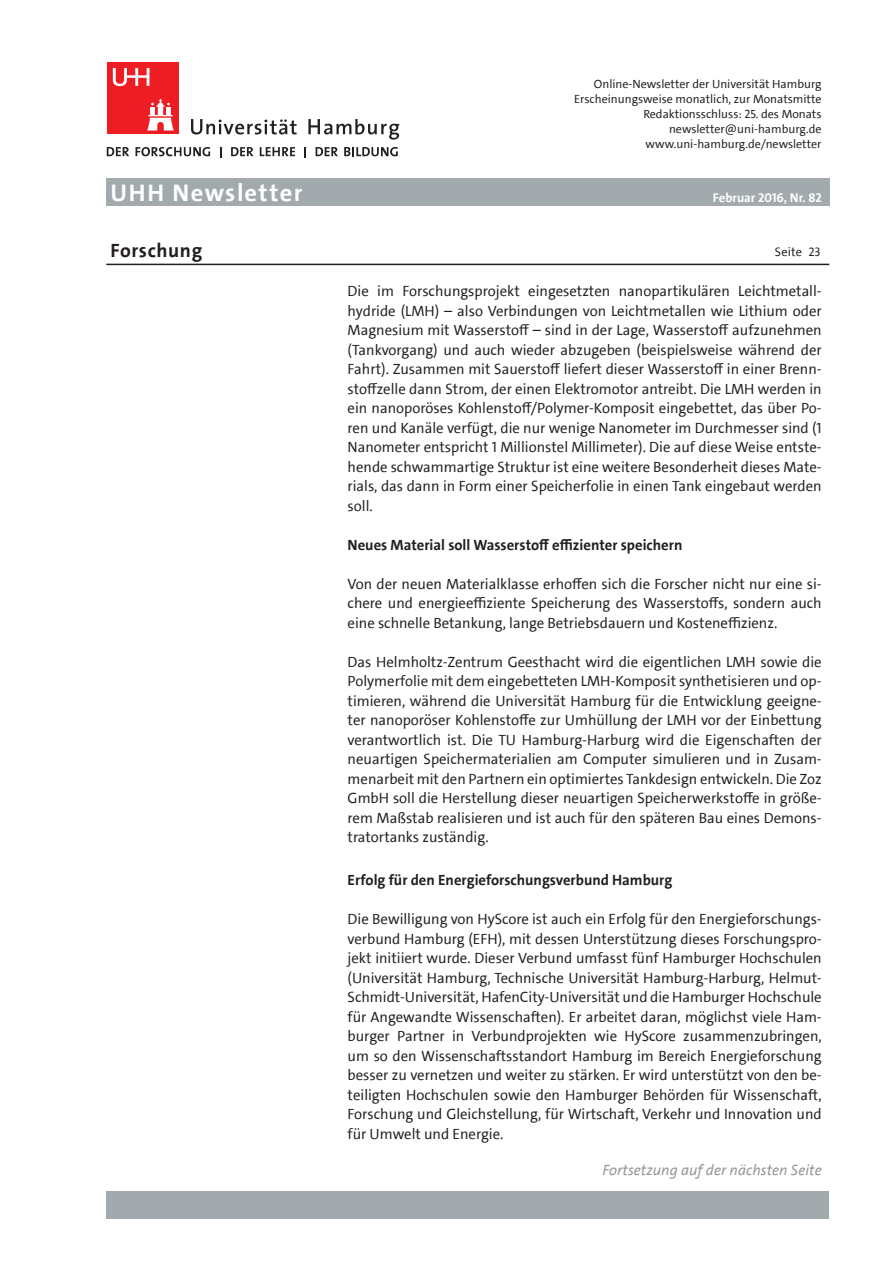
<style>
.page{position:relative;width:893px;height:1263px;background:#fff}
.page>*{position:absolute;margin:0;border:0;box-sizing:border-box;transform-origin:0 0}
.t1{font:700 24.3px "The Sans UHH";letter-spacing:.06em;color:#fff}
.Oberrubrik{font:700 19.5px "The Sans UHH";letter-spacing:.03em;color:#231f20}
.t2{font:15px/19.5px "The Sans UHH";color:#231f20;text-align:justify}
.t3{font:700 15px "The Sans UHH";color:#231f20}
.t4{font:italic 15px "The Sans UHH";color:#939598}
.t5{font:700 12.75px "The Sans UHH";color:#fff}
.t6{font:12.3px "The Sans UHH";letter-spacing:.01em;color:#231f20}
.t7{font:12px/15px "The Sans UHH";color:#231f20;text-align:right}
</style>
<div class="page">
<svg style="left:191px;top:119px;width:106px;height:15px"></svg>
<svg style="left:308px;top:119px;width:91px;height:21px"></svg>
<div style="left:107px;top:63px;width:72px;height:71px;background:#ee1d23"></div>
<svg style="left:147px;top:99px;width:27px;height:31px"></svg>
<svg style="left:113px;top:68px;width:36px;height:18px"></svg>
<svg style="left:107px;top:147px;width:22px;height:9px"></svg>
<svg style="left:136px;top:147px;width:74px;height:9px"></svg>
<svg style="left:231px;top:147px;width:22px;height:9px"></svg>
<svg style="left:260px;top:147px;width:35px;height:9px"></svg>
<svg style="left:316px;top:147px;width:22px;height:9px"></svg>
<svg style="left:344px;top:147px;width:54px;height:9px"></svg>
<div style="left:106px;top:179px;width:723px;height:27px;background:#a3aaae"></div>
<div style="left:106px;top:1191px;width:723px;height:27px;background:#a3aaae"></div>
<hr style="left:106px;top:264px;width:723px;height:1px;background:#231f20">
<p class="t7" style="left:574px;top:76px;width:249px">Online-Newsletter der Universität Hamburg Erscheinungsweise monatlich, zur Monatsmitte Redaktionsschluss: 25. des Monats newsletter@uni-hamburg.de www.uni-hamburg.de/newsletter</p>
<h1 class="t1" style="left:111px;top:177px;width:194px">UHH Newsletter</h1>
<p class="t5" style="left:713px;top:189px;width:110px">Februar 2016, Nr. 82</p>
<p class="Oberrubrik" style="left:111px;top:238px;width:93px">Forschung</p>
<p class="t6" style="left:775px;top:244px;width:29px">Seite</p>
<p class="t2" style="left:348px;top:281px;width:476px">Die im Forschungsprojekt eingesetzten nanopartikulären Leichtmetall&shy;hydride (LMH) – also Verbindungen von Leichtmetallen wie Lithium oder Ma-gne-si-um mit Was-ser-stoff – sind in der Lage, Was-ser-stoff auf-zu-neh-men (Tankvorgang) und auch wieder abzugeben (beispielsweise während der Fahrt). Zu-sam-men mit Sau-er-stoff lie-fert die-ser Was-ser-stoff in einer Brenn&shy;stoff-zel-le dann Strom, der einen Elek-tro-mo-tor an-treibt. Die LMH wer-den in ein na-no-po-rö-ses Koh-len-stoff/Po-ly-mer-Kom-po-sit ein-ge-bet-tet, das über Po&shy;ren und Kanäle verfügt, die nur wenige Nanometer im Durchmesser sind (1<br>Nanometer entspricht 1 Millionstel Millimeter). Die auf diese Weise entste&shy;hende schwammartige Struktur ist eine weitere Besonderheit dieses Mate&shy;rials, das dann in Form einer Speicherfolie in einen Tank eingebaut werden soll.</p>
<p class="t3" style="left:348px;top:535px;width:336px">Neues Ma-te-ri-al soll Was-ser-stoff ef-zi-en-ter spei-chern</p>
<p class="t2" style="left:348px;top:574px;width:476px">Von der neuen Ma-te-ri-al-klas-se er-hofen sich die For-scher nicht nur eine si&shy;che-re und en-er-gie-ef-zi-en-te Spei-che-rung des Was-ser-stoffs, son-dern auch eine schnel-le Be-tan-kung, lange Be-triebs-dau-ern und Kos-ten-ef-zi-enz.</p>
<p class="t2" style="left:348px;top:652px;width:476px">Das Helmholtz-Zentrum Geesthacht wird die eigentlichen LMH sowie die Polymerfolie mit dem eingebetteten LMH-Komposit synthetisieren und op&shy;timieren, während die Universität Hamburg für die Entwicklung geeigne&shy;ter na-no-po-rö-ser Koh-len-stofe zur Um-hül-lung der LMH vor der Ein-bet-tung verantwortlich ist. Die TU Hamburg-Harburg wird die Eigenschaften der neuartigen Speichermaterialien am Computer simulieren und in Zusam&shy;menarbeit mit den Partnern ein optimiertes Tankdesign entwickeln. Die Zoz GmbH soll die Her-stel-lung die-ser neu-ar-ti-gen Spei-cher-werk-stofe in grö-ße&shy;rem Maßstab realisieren und ist auch für den späteren Bau eines Demons&shy;tratortanks zuständig.</p>
<p class="t3" style="left:348px;top:871px;width:326px">Erfolg für den Energieforschungsverbund Hamburg</p>
<p class="t2" style="left:348px;top:910px;width:476px">Die Bewilligung von HyScore ist auch ein Erfolg für den Energieforschungs&shy;verbund Hamburg (EFH), mit dessen Unterstützung dieses Forschungspro&shy;jekt initiiert wurde. Dieser Verbund umfasst fünf Hamburger Hochschulen (Universität Hamburg, Technische Universität Hamburg-Harburg, Helmut-Schmidt-Universität, HafenCity-Universität und die Hamburger Hochschule für Angewandte Wissenschaften). Er arbeitet daran, möglichst viele Ham&shy;burger Partner in Verbundprojekten wie HyScore zusammenzubringen, um so den Wissenschaftsstandort Hamburg im Bereich Energieforschung besser zu vernetzen und weiter zu stärken. Er wird unterstützt von den be&shy;teiligten Hochschulen sowie den Hamburger Behörden für Wissenschaft, Forschung und Gleichstellung, für Wirtschaft, Verkehr und Innovation und für Umwelt und Energie.</p>
<p class="t4" style="left:602px;top:1161px;width:221px">Fortsetzung auf der nächsten Seite</p>
<p class="t6" style="left:808px;top:244px;width:14px">23</p>
</div>
